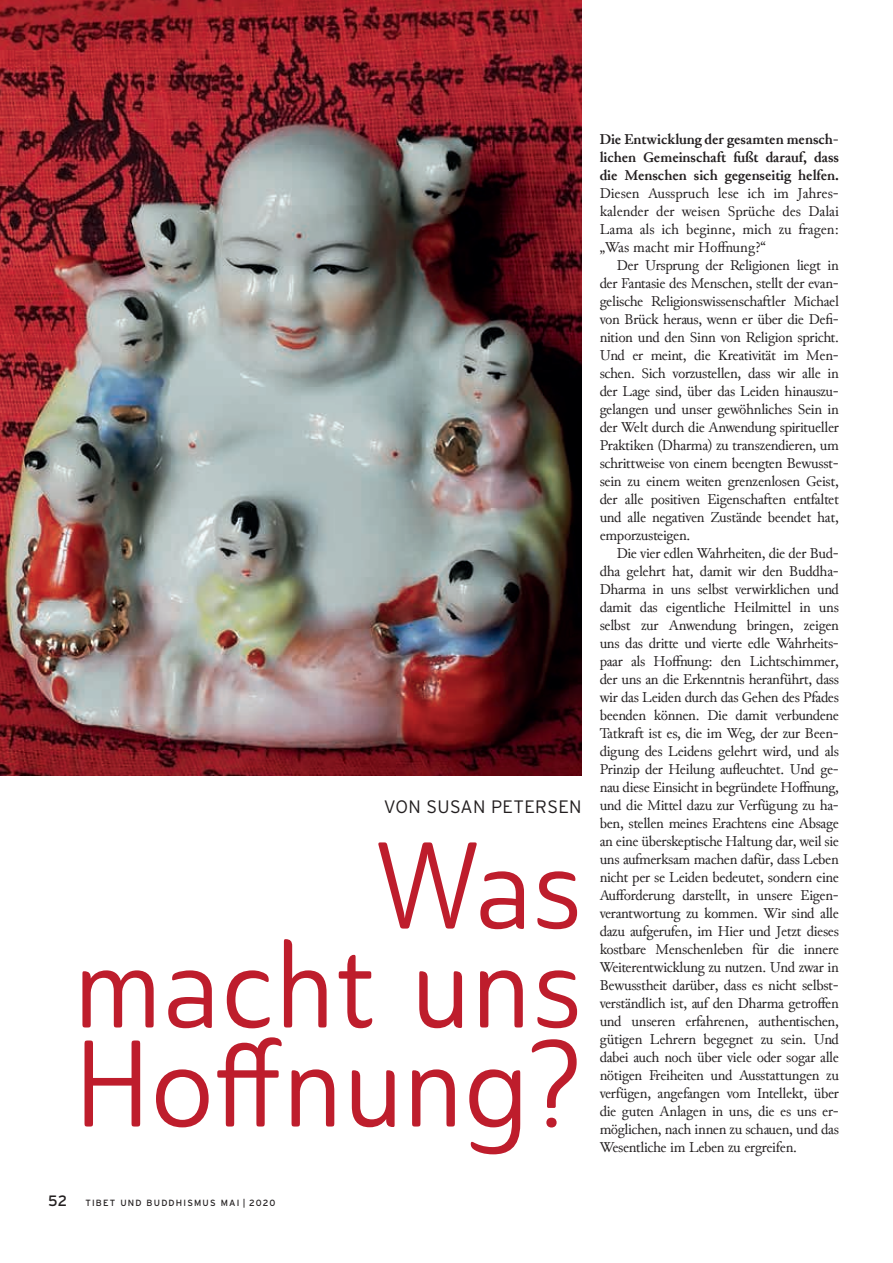
<style>
.page{position:relative;width:893px;height:1263px;background:#fff}
.page>*{position:absolute;margin:0;border:0;box-sizing:border-box;transform-origin:0 0}
.t1{font:121.5px/99px "Ainslie Sans Con Reg";letter-spacing:.005em;color:#be1d2c;text-align:justify}
.t2{font:300 18px "Interstate";letter-spacing:.02em;color:#231f20}
.t3{font:15px/18px "Junicode";letter-spacing:-.02em;color:#231f20;text-align:justify}
.t4{font:700 15px/18px "Junicode";color:#231f20;text-align:justify}
.t5{font:9px "Interstate";letter-spacing:.13em;color:#231f20}
.s1{font-size:15px}
</style>
<div class="page">
<img style="left:0;top:0;width:582px;height:775px">
<p class="t2" style="left:384px;top:796px;width:199px">VON SUSAN PETERSEN</p>
<h1 class="t1" style="left:74px;top:837px;width:510px;text-indent:301px">Was macht uns Hoffnung?</h1>
<p class="t5" style="left:48px;top:1198px;width:229px"><span class="s1">52</span> TIBET UND BUDDHISMUS MAI | 2020</p>
<p class="t4" style="left:600px;top:130px;width:241px">Die Entwicklung der gesamten mensch&shy;lichen Gemeinschaft fußt darauf, dass die Menschen sich gegenseitig helfen.</p>
<p class="t3" style="left:600px;top:184px;width:241px">Diesen Ausspruch lese ich im Jahres&shy;kalender der weisen Sprüche des Dalai Lama als ich beginne, mich zu fragen: „Was macht mir Hoffnung?“</p>
<p class="t3" style="left:600px;top:256px;width:241px;text-indent:17px">Der Ursprung der Religionen liegt in der Fantasie des Menschen, stellt der evan&shy;gelische Religionswissenschaftler Michael von Brück heraus, wenn er über die Defi&shy;nition und den Sinn von Religion spricht.<br>Und er meint, die Kreativität im Men&shy;schen. Sich vorzustellen, dass wir alle in der Lage sind, über das Leiden hinauszu&shy;gelangen und unser gewöhnliches Sein in der Welt durch die Anwendung spiritueller Praktiken (Dharma) zu transzendieren, um schrittweise von einem beengten Bewusst&shy;sein zu einem weiten grenzenlosen Geist, der alle positiven Eigenschaften entfaltet und alle negativen Zustände beendet hat, emporzusteigen.</p>
<p class="t3" style="left:600px;top:544px;width:241px;text-indent:17px">Die vier edlen Wahrheiten, die der Bud&shy;dha gelehrt hat, damit wir den Buddha-Dharma in uns selbst verwirklichen und damit das eigentliche Heilmittel in uns selbst zur Anwendung bringen, zeigen uns das dritte und vierte edle Wahrheits&shy;paar als Hoffnung: den Lichtschimmer, der uns an die Erkenntnis heranführt, dass wir das Leiden durch das Gehen des Pfades beenden können. Die damit verbundene Tatkraft ist es, die im Weg, der zur Been&shy;digung des Leidens gelehrt wird, und als Prinzip der Heilung aufleuchtet. Und ge&shy;nau diese Einsicht in begründete Hoffnung, und die Mittel dazu zur Verfügung zu ha&shy;ben, stellen meines Erachtens eine Absage an eine überskeptische Haltung dar, weil sie uns aufmerksam machen dafür, dass Leben nicht per se Leiden bedeutet, sondern eine Aufforderung darstellt, in unsere Eigen&shy;verantwortung zu kommen. Wir sind alle dazu aufgerufen, im Hier und Jetzt dieses kostbare Menschenleben für die innere Weiterentwicklung zu nutzen. Und zwar in Bewusstheit darüber, dass es nicht selbst&shy;verständlich ist, auf den Dharma getroffen und unseren erfahrenen, authentischen, gütigen Lehrern begegnet zu sein. Und dabei auch noch über viele oder sogar alle nötigen Freiheiten und Ausstattungen zu verfügen, angefangen vom Intellekt, über die guten Anlagen in uns, die es uns er&shy;möglichen, nach innen zu schauen, und das Wesentliche im Leben zu ergreifen.</p>
</div>
